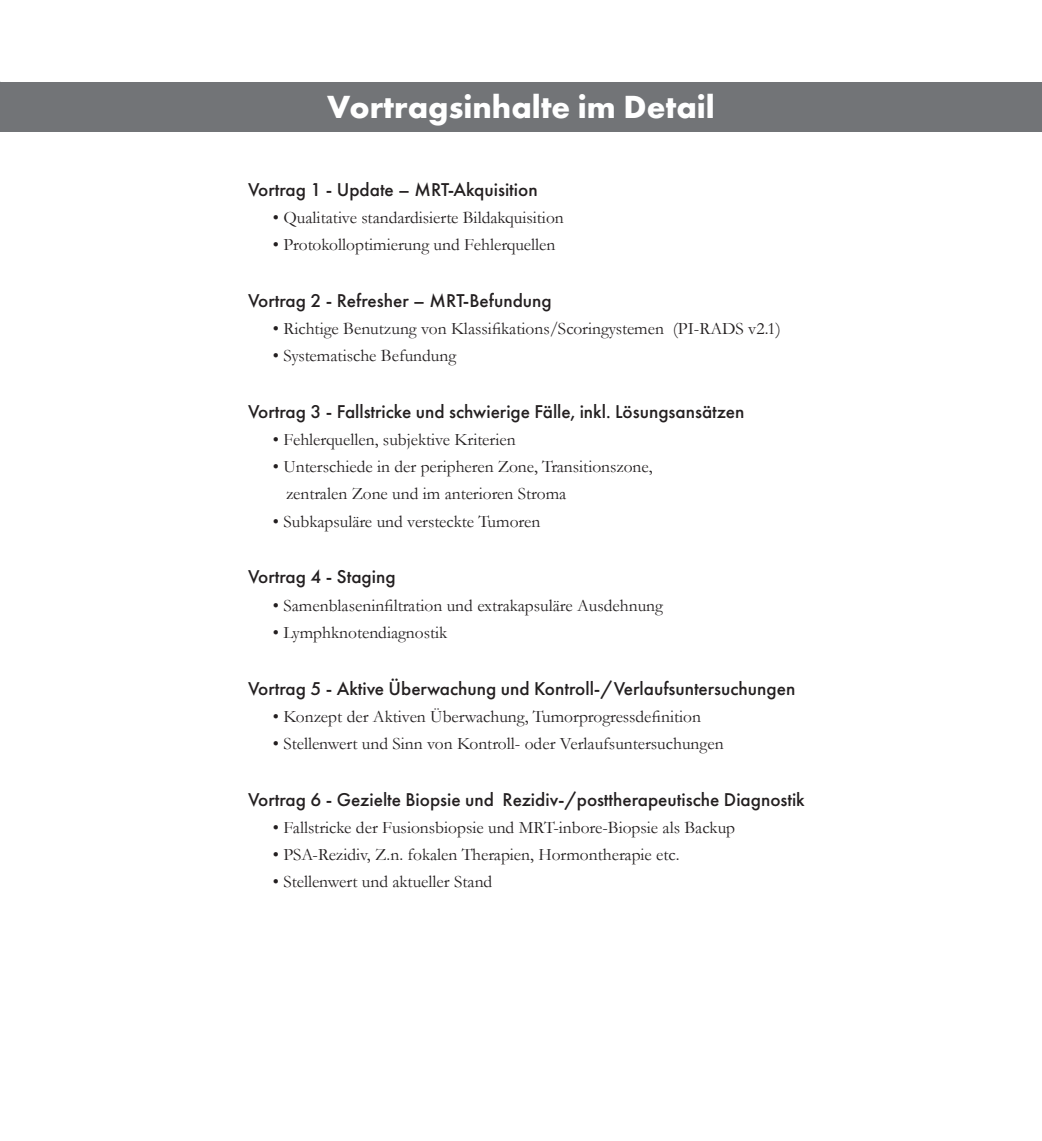
<style>
.page{position:relative;width:1042px;height:1141px;background:#fff}
.page>*{position:absolute;margin:0;border:0;box-sizing:border-box;transform-origin:0 0}
.t1{font:700 33.25px "Futura PT";color:#fff}
.t2{font:500 19.25px "Futura PT";color:#231f20}
.t3{font:17.5px/27.1px "Garamond";color:#231f20}
</style>
<div class="page">
<div style="left:0;top:82px;width:1042px;height:49px;background:#727477"></div>
<h1 class="t1" style="left:327px;top:86px;width:389px">Vortragsinhalte im Detail</h1>
<p class="t2" style="left:248px;top:178px;width:291px">Vortrag 1 - Update – MRT-Akquisition</p>
<p class="t3" style="left:273px;top:203px;width:292px">• Qualitative standardisierte Bildakquisition</p>
<p class="t3" style="left:273px;top:231px;width:284px">• Protokolloptimierung und Fehlerquellen</p>
<p class="t2" style="left:248px;top:289px;width:305px">Vortrag 2 - Refresher – MRT-Befundung</p>
<p class="t3" style="left:273px;top:315px;width:509px">• Richtige Benutzung von Klassifikations/Scoringystemen (PI-RADS v2.1)</p>
<p class="t3" style="left:273px;top:342px;width:185px">• Systematische Befundung</p>
<p class="t2" style="left:248px;top:400px;width:498px">Vortrag 3 - Fallstricke und schwierige Fälle, inkl. Lösungsansätzen</p>
<p class="t3" style="left:273px;top:426px;width:244px">• Fehlerquellen, subjektive Kriterien</p>
<p class="t3" style="left:286px;top:453px;width:368px;text-indent:-13px">• Unterschiede in der peripheren Zone, Transitionszone, zentralen Zone und im anterioren Stroma</p>
<p class="t3" style="left:273px;top:507px;width:269px">• Subkapsuläre und versteckte Tumoren</p>
<p class="t2" style="left:248px;top:565px;width:149px">Vortrag 4 - Staging</p>
<p class="t3" style="left:273px;top:591px;width:392px">• Samenblaseninfiltration und extrakapsuläre Ausdehnung</p>
<p class="t3" style="left:273px;top:618px;width:176px">• Lymphknotendiagnostik</p>
<p class="t2" style="left:248px;top:677px;width:549px">Vortrag 5 - Aktive Überwachung und Kontroll-/Verlaufsuntersuchungen</p>
<p class="t3" style="left:273px;top:702px;width:430px">• Konzept der Aktiven Überwachung, Tumorprogressdefinition</p>
<p class="t3" style="left:273px;top:729px;width:452px">• Stellenwert und Sinn von Kontroll- oder Verlaufsuntersuchungen</p>
<p class="t2" style="left:248px;top:788px;width:558px">Vortrag 6 - Gezielte Biopsie und Rezidiv-/posttherapeutische Diagnostik</p>
<p class="t3" style="left:273px;top:813px;width:464px">• Fallstricke der Fusionsbiopsie und MRT-inbore-Biopsie als Backup</p>
<p class="t3" style="left:273px;top:840px;width:408px">• PSA-Rezidiv, Z.n. fokalen Therapien, Hormontherapie etc.</p>
<p class="t3" style="left:273px;top:868px;width:221px">• Stellenwert und aktueller Stand</p>
</div>
